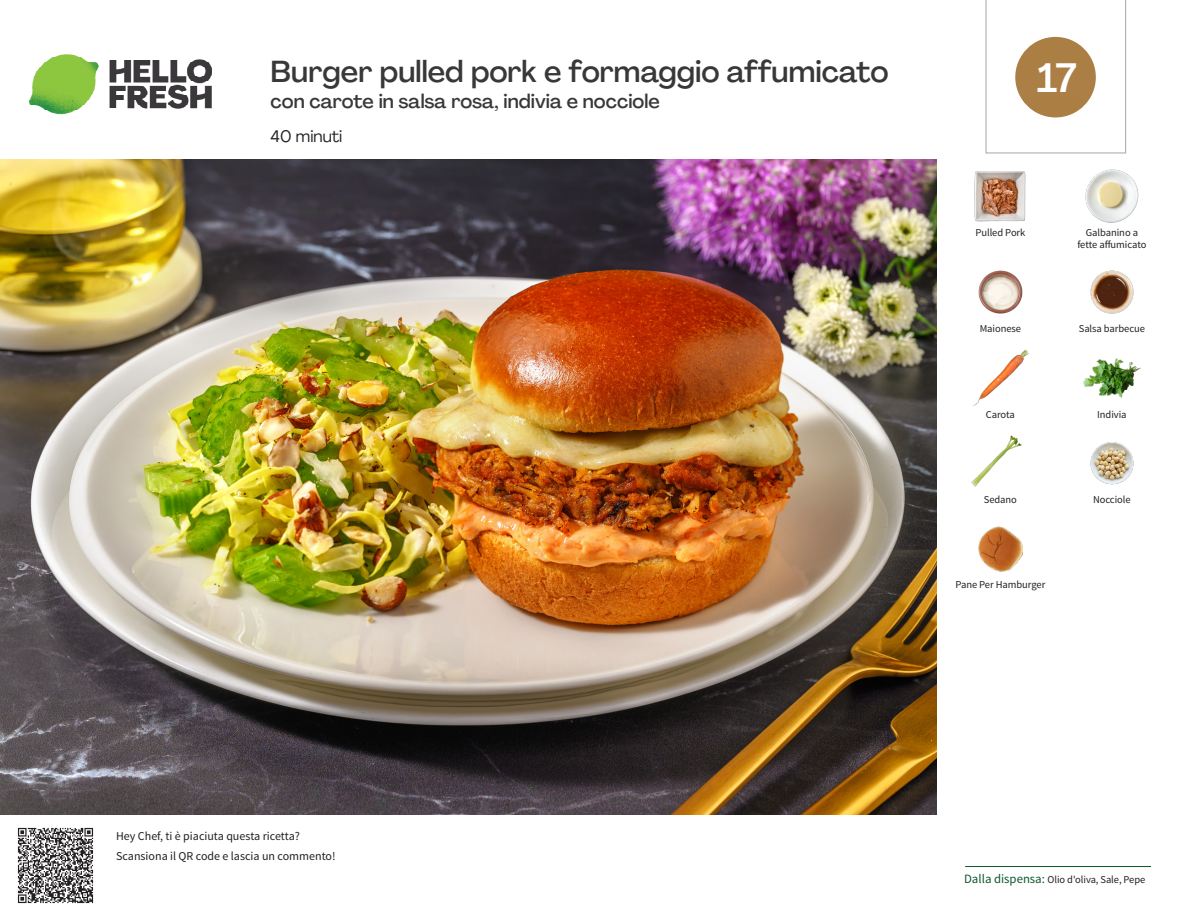
<style>
.page{position:relative;width:1188px;height:918px;background:#fff}
.page>*{position:absolute;margin:0;border:0;box-sizing:border-box;transform-origin:0 0}
._24_Recipe_Nr_Bag{font:500 40.5px "Agrandir";color:#fff}
._15_Titel_UK{font:500 30px "Agrandir";color:#383839}
._15_Titel_UK-2{font:500 19.5px "Agrandir";color:#383839}
._02_Box_Type{font:16.5px "Agrandir";color:#231f20}
._06_Before_Start{font:12px "Source Sans Pro";color:#231f20}
._18_FRONT_ingredients_UK{font:10.5px/12px "Source Sans Pro";letter-spacing:-.005em;color:#231f20;text-align:center}
.t1{font:10.5px "Source Sans Variable";letter-spacing:-.005em;color:#231f20}
.s1{font-family:"Source Sans Pro";font-size:12.75px;color:#0e572c}
</style>
<div class="page">
<img style="left:30px;top:54px;width:181px;height:61px">
<hr style="left:965px;top:866px;width:186px;height:1px;background:#0e572c">
<img style="left:0;top:159px;width:936px;height:655px">
<img style="left:1086px;top:170px;width:52px;height:53px">
<img style="left:975px;top:171px;width:51px;height:51px">
<img style="left:1090px;top:270px;width:44px;height:44px">
<img style="left:978px;top:270px;width:45px;height:44px">
<img style="left:1083px;top:358px;width:58px;height:40px">
<img style="left:973px;top:350px;width:56px;height:56px">
<img style="left:1090px;top:442px;width:44px;height:43px">
<img style="left:972px;top:435px;width:50px;height:52px">
<img style="left:978px;top:526px;width:45px;height:46px">
<img style="left:17px;top:827px;width:77px;height:77px">
<svg style="left:985px;top:0;width:141px;height:154px"></svg>
<p class="_15_Titel_UK" style="left:271px;top:53px;width:619px">Burger pulled pork e formaggio affumicato</p>
<p class="_15_Titel_UK-2" style="left:271px;top:89px;width:391px">con carote in salsa rosa, indivia e nocciole</p>
<p class="_02_Box_Type" style="left:271px;top:126px;width:73px">40 minuti</p>
<p class="_24_Recipe_Nr_Bag" style="left:1037px;top:53px;width:42px">17</p>
<p class="_18_FRONT_ingredients_UK" style="left:975px;top:227px;width:52px">Pulled Pork</p>
<p class="_18_FRONT_ingredients_UK" style="left:1077px;top:227px;width:71px">Galbanino a fette affumicato</p>
<p class="_18_FRONT_ingredients_UK" style="left:980px;top:323px;width:43px">Maionese</p>
<p class="_18_FRONT_ingredients_UK" style="left:1079px;top:323px;width:68px">Salsa barbecue</p>
<p class="_18_FRONT_ingredients_UK" style="left:986px;top:408px;width:31px">Carota</p>
<p class="_18_FRONT_ingredients_UK" style="left:1097px;top:408px;width:31px">Indivia</p>
<p class="_18_FRONT_ingredients_UK" style="left:984px;top:494px;width:35px">Sedano</p>
<p class="_18_FRONT_ingredients_UK" style="left:1093px;top:494px;width:39px">Nocciole</p>
<p class="_18_FRONT_ingredients_UK" style="left:955px;top:579px;width:91px">Pane Per Hamburger</p>
<p class="_06_Before_Start" style="left:116px;top:829px;width:185px">Hey Chef, ti è piaciuta questa ricetta?</p>
<p class="_06_Before_Start" style="left:116px;top:848px;width:221px">Scansiona il QR code e lascia un commento!</p>
<p class="t1" style="left:964px;top:873px;width:183px"><span class="s1">Dalla dispensa:</span> Olio d'oliva, Sale, Pepe</p>
</div>
